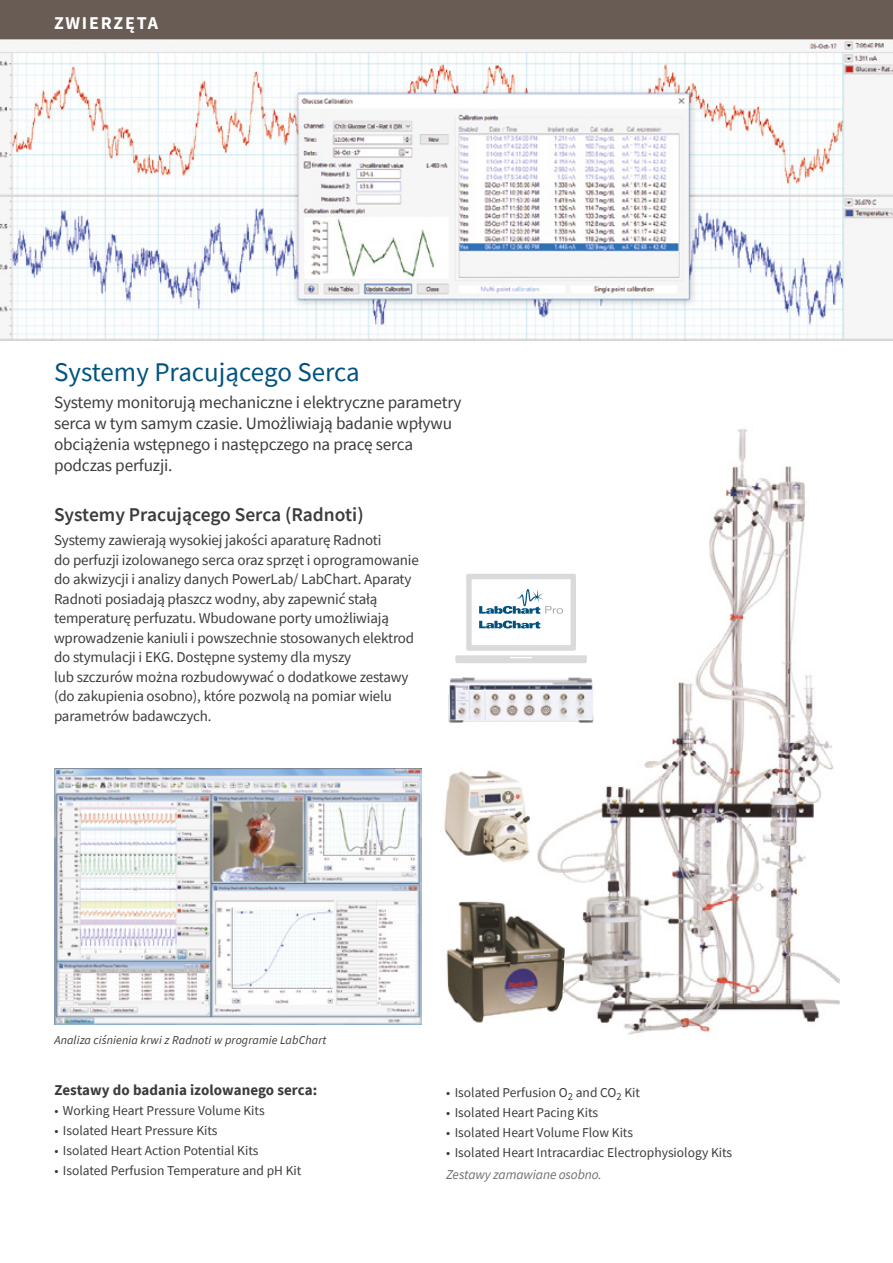
<style>
.page{position:relative;width:893px;height:1263px;background:#fff}
.page>*{position:absolute;margin:0;border:0;box-sizing:border-box;transform-origin:0 0}
.t1{font:27px "Source Sans Pro";color:#00537e}
.t2{font:600 19.5px "Source Sans Pro";color:#3c3c3b}
.t3{font:700 18px "Source Sans Pro";letter-spacing:.1em;color:#fff}
.t4{font:17.25px/21px "Source Sans Pro";letter-spacing:-.01em;color:#3c3c3b}
.t5{font:15px/19.5px "Source Sans Pro";letter-spacing:-.01em;color:#3c3c3b}
.t6{font:700 15px "Source Sans Pro";letter-spacing:.005em;color:#3c3c3b}
.t7{font:13.5px "Source Sans Pro";color:#3c3c3b}
.t8{font:italic 13.5px "Source Sans Pro";letter-spacing:-.01em;color:#706f6f}
.t9{font:italic 12px "Source Sans Pro";letter-spacing:.01em;color:#3c3c3b}
</style>
<div class="page">
<img style="left:54px;top:769px;width:367px;height:255px">
<img style="left:531px;top:429px;width:309px;height:606px">
<img style="left:446px;top:894px;width:123px;height:129px">
<img style="left:444px;top:770px;width:85px;height:92px">
<img style="left:0;top:39px;width:893px;height:301px">
<div style="left:0;top:0;width:893px;height:39px;background:#685c54"></div>
<svg style="left:455px;top:574px;width:132px;height:89px"></svg>
<img style="left:448px;top:666px;width:152px;height:58px">
<p class="t3" style="left:54px;top:12px;width:106px">ZWIERZĘTA</p>
<h1 class="t1" style="left:54px;top:354px;width:307px">Systemy Pracującego Serca</h1>
<p class="t4" style="left:54px;top:391px;width:409px">Systemy monitorują mechaniczne i elektryczne parametry serca w tym samym czasie. Umożliwiają badanie wpływu obciążenia wstępnego i następczego na pracę serca podczas perfuzji.</p>
<h2 class="t2" style="left:54px;top:502px;width:311px">Systemy Pracującego Serca (Radnoti)</h2>
<p class="t5" style="left:54px;top:530px;width:366px">Systemy zawierają wysokiej jakości aparaturę Radnoti<br>do perfuzji izolowanego serca oraz sprzęt i oprogramowanie do akwizycji i analizy danych PowerLab/ LabChart. Aparaty Radnoti posiadają płaszcz wodny, aby zapewnić stałą temperaturę perfuzatu. Wbudowane porty umożliwiają wprowadzenie kaniuli i powszechnie stosowanych elektrod do stymulacji i EKG. Dostępne systemy dla myszy<br>lub szczurów można rozbudowywać o dodatkowe zestawy (do zakupienia osobno), które pozwolą na pomiar wielu parametrów badawczych.</p>
<p class="t9" style="left:54px;top:1032px;width:274px">Analiza ciśnienia krwi z Radnoti w programie LabChart</p>
<p class="t6" style="left:54px;top:1080px;width:264px">Zestawy do badania izolowanego serca:</p>
<p class="t7" style="left:54px;top:1102px;width:212px">• Working Heart Pressure Volume Kits</p>
<p class="t7" style="left:54px;top:1122px;width:165px">• Isolated Heart Pressure Kits</p>
<p class="t7" style="left:54px;top:1142px;width:205px">• Isolated Heart Action Potential Kits</p>
<p class="t7" style="left:54px;top:1162px;width:249px">• Isolated Perfusion Temperature and pH Kit</p>
<p class="t7" style="left:446px;top:1083px;width:195px">• Isolated Perfusion O<sub>2</sub> and CO<sub>2</sub> Kit</p>
<p class="t7" style="left:446px;top:1104px;width:153px">• Isolated Heart Pacing Kits</p>
<p class="t7" style="left:446px;top:1124px;width:188px">• Isolated Heart Volume Flow Kits</p>
<p class="t7" style="left:446px;top:1144px;width:288px">• Isolated Heart Intracardiac Electrophysiology Kits</p>
<p class="t8" style="left:446px;top:1165px;width:157px">Zestawy zamawiane osobno.</p>
</div>
